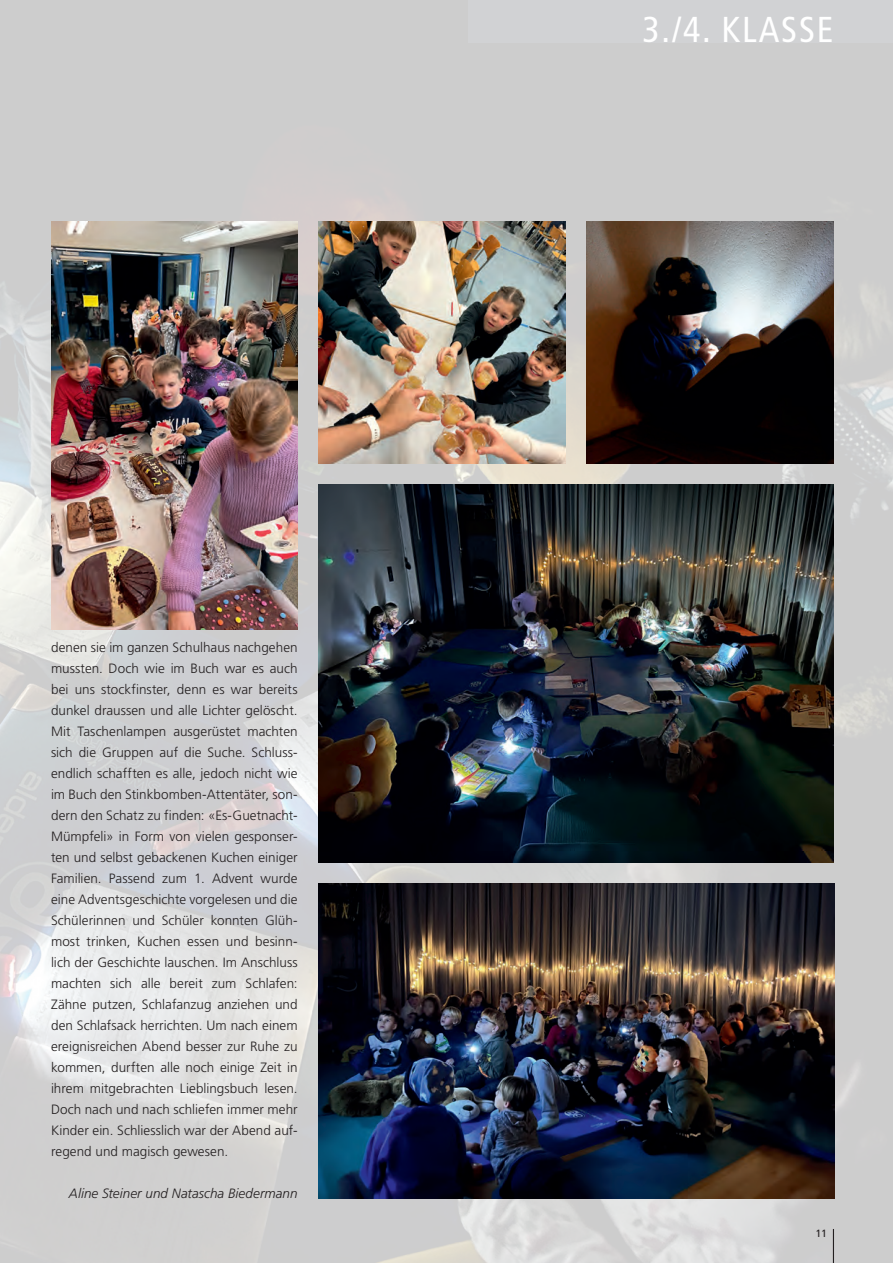
<style>
.page{position:relative;width:893px;height:1263px;background:#fff}
.page>*{position:absolute;margin:0;border:0;box-sizing:border-box;transform-origin:0 0}
.t1{font:condensed 36px "Frutiger";letter-spacing:.05em;color:#fff}
.GT{font:300 13.5px/21px "Frutiger";letter-spacing:.005em;color:#231f20;text-align:justify}
.Autor{font:italic 300 13.5px "Frutiger";color:#231f20}
.t2{font:10.5px "Frutiger";color:#231f20}
</style>
<div class="page">
<img style="left:0;top:0;width:893px;height:1263px">
<hr style="left:833px;top:1229px;width:1px;height:34px;background:#231f20">
<img style="left:319px;top:883px;width:515px;height:315px">
<img style="left:587px;top:222px;width:246px;height:241px">
<img style="left:51px;top:222px;width:247px;height:407px">
<img style="left:319px;top:484px;width:514px;height:378px">
<img style="left:319px;top:221px;width:247px;height:242px">
<div style="left:468px;top:0;width:425px;height:43px;background:#d1d2d4"></div>
<p class="GT" style="left:51px;top:637px;width:248px">denen sie im ganzen Schulhaus nachgehen mussten. Doch wie im Buch war es auch bei uns stockfinster, denn es war bereits dunkel draussen und alle Lichter gelöscht.<br>Mit Taschenlampen ausgerüstet machten sich die Gruppen auf die Suche. Schluss&shy;endlich schafften es alle, jedoch nicht wie im Buch den Stinkbomben-Attentäter, son&shy;dern den Schatz zu finden: «Es-Guetnacht-Mümpfeli» in Form von vielen gesponser&shy;ten und selbst gebackenen Kuchen einiger Familien. Passend zum 1. Advent wurde eine Adventsgeschichte vorgelesen und die Schülerinnen und Schüler konnten Glüh&shy;most trinken, Kuchen essen und besinn&shy;lich der Geschichte lauschen. Im Anschluss machten sich alle bereit zum Schlafen:<br>Zähne putzen, Schlafanzug anziehen und den Schlafsack herrichten. Um nach einem ereignisreichen Abend besser zur Ruhe zu kommen, durften alle noch einige Zeit in ihrem mitgebrachten Lieblingsbuch lesen.<br>Doch nach und nach schliefen immer mehr Kinder ein. Schliesslich war der Abend auf&shy;regend und magisch gewesen.</p>
<p class="Autor" style="left:69px;top:1186px;width:230px">Aline Steiner und Natascha Biedermann</p>
<p class="t1" style="left:642px;top:9px;width:192px">3./4. KLASSE</p>
<p class="t2" style="left:815px;top:1227px;width:13px">11</p>
</div>
